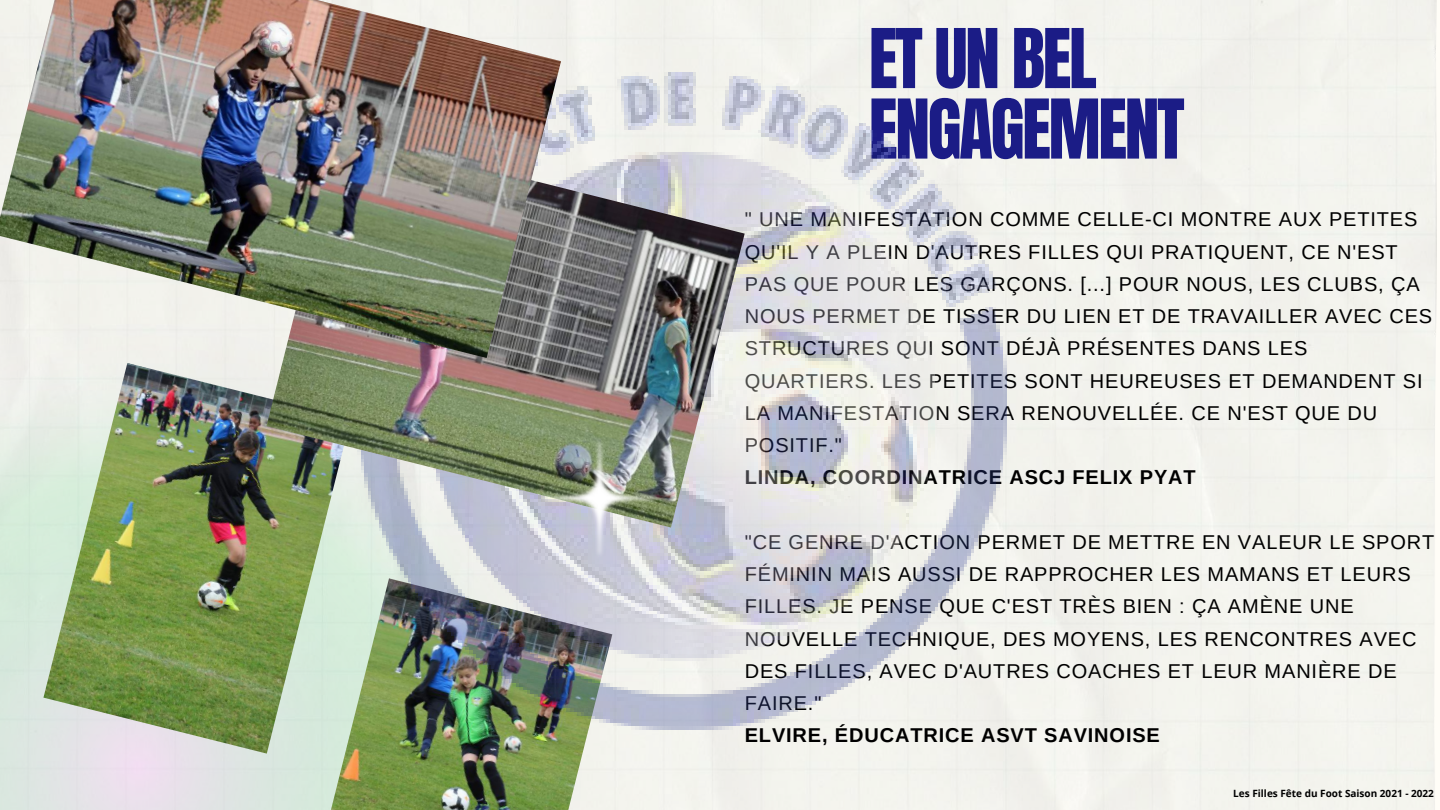
<style>
.page{position:relative;width:1440px;height:810px;background:#fff}
.page>*{position:absolute;margin:0;border:0;box-sizing:border-box;transform-origin:0 0}
.t1{font:70px/70.5px "Anton";letter-spacing:-.035em;color:#1b1c86}
.t2{font:20px/32.2px "Arimo";letter-spacing:.045em;color:#000}
.t3{font:700 20px "Arimo";letter-spacing:.045em;color:#000}
.t4{font:700 10px "Open Sans";color:#000}
</style>
<div class="page">
<svg style="left:0;top:358px;width:357px;height:452px;background:#dfe7e2"></svg>
<img style="left:305px;top:578px;width:307px;height:232px">
<img style="left:43px;top:363px;width:308px;height:391px">
<img style="left:357px;top:72px;width:650px;height:657px">
<img style="left:267px;top:132px;width:478px;height:396px">
<img style="left:0;top:0;width:561px;height:358px">
<img style="left:539px;top:437px;width:121px;height:122px">
<h1 class="t1" style="left:869px;top:25px;width:317px">ET UN BEL<br>ENGAGEMENT</h1>
<p class="t2" style="left:745px;top:203px;width:689px">" UNE MANIFESTATION COMME CELLE-CI MONTRE AUX PETITES QU'IL Y A PLEIN D'AUTRES FILLES QUI PRATIQUENT, CE N'EST PAS QUE POUR LES GARÇONS. [...] POUR NOUS, LES CLUBS, ÇA NOUS PERMET DE TISSER DU LIEN ET DE TRAVAILLER AVEC CES STRUCTURES QUI SONT DÉJÀ PRÉSENTES DANS LES QUARTIERS. LES PETITES SONT HEUREUSES ET DEMANDENT SI LA MANIFESTATION SERA RENOUVELLÉE. CE N'EST QUE DU POSITIF."</p>
<p class="t3" style="left:745px;top:466px;width:453px">LINDA, COORDINATRICE ASCJ FELIX PYAT</p>
<p class="t2" style="left:745px;top:526px;width:691px">"CE GENRE D'ACTION PERMET DE METTRE EN VALEUR LE SPORT FÉMININ MAIS AUSSI DE RAPPROCHER LES MAMANS ET LEURS FILLES. JE PENSE QUE C'EST TRÈS BIEN : ÇA AMÈNE UNE NOUVELLE TECHNIQUE, DES MOYENS, LES RENCONTRES AVEC DES FILLES, AVEC D'AUTRES COACHES ET LEUR MANIÈRE DE FAIRE."</p>
<p class="t3" style="left:745px;top:724px;width:417px">ELVIRE, ÉDUCATRICE ASVT SAVINOISE</p>
<p class="t4" style="left:1233px;top:786px;width:202px">Les Filles Fête du Foot Saison 2021 - 2022</p>
</div>
